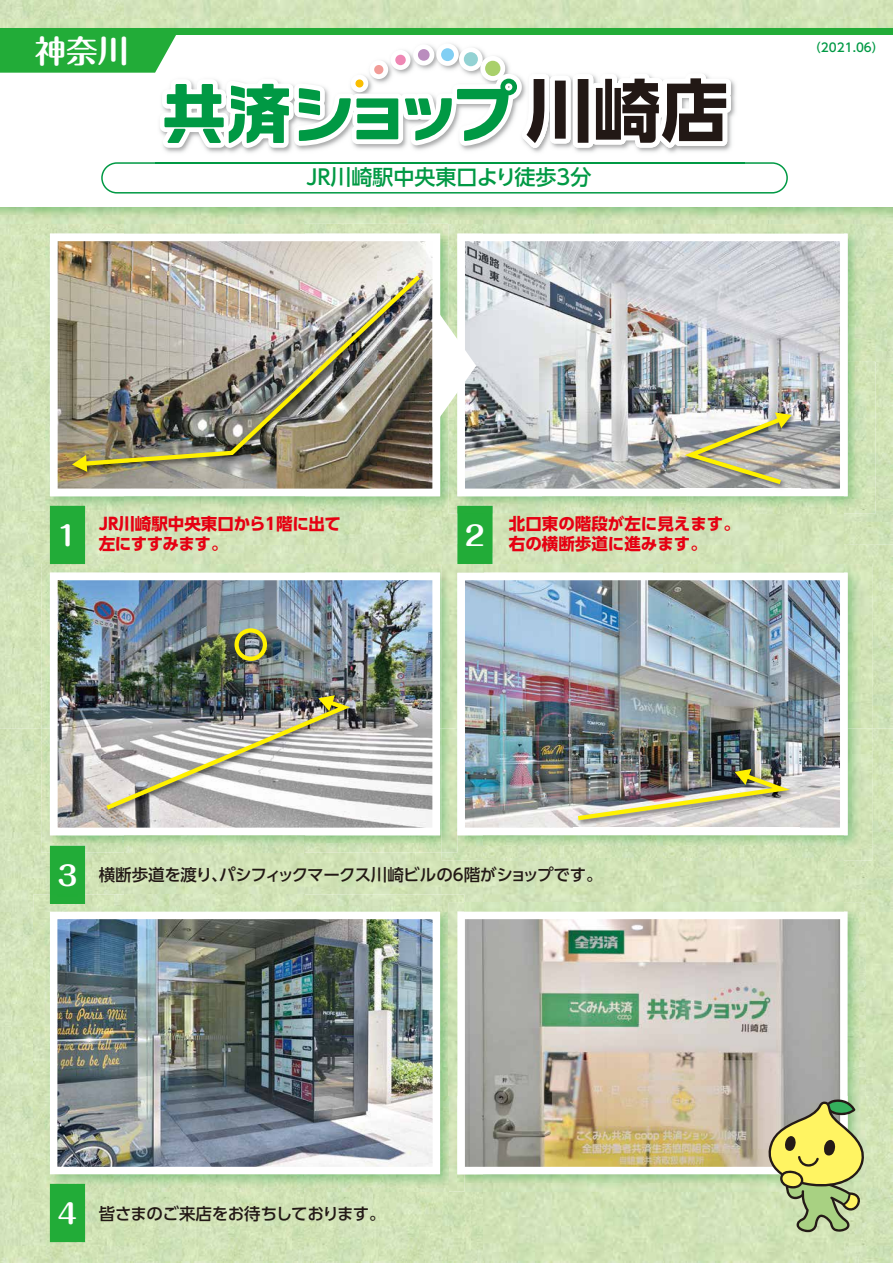
<style>
.page{position:relative;width:893px;height:1263px;background:#fff}
.page>*{position:absolute;margin:0;border:0;box-sizing:border-box;transform-origin:0 0}
.t1{font:700 67.5px "UD Shin Go Pro";color:#221815}
.t2{font:700 31.5px "Maru Fo Pro";color:#fff}
.t3{font:500 21px "UD Shin Go Pro";color:#094}
.t4{font:500 16.5px "UD Shin Go Pro";letter-spacing:-.025em;color:#221815}
.t5{font:700 16.5px/19.8px "UD Shin Go Pro";color:#e60012}
.t6{font:500 12px "UD Shin Go Pro";color:#094}
.s1{font-family:"Maru Fo Pro";font-weight:700;font-size:27px;color:#fff}
</style>
<div class="page">
<img style="left:0;top:1096px;width:124px;height:167px">
<img style="left:124px;top:1191px;width:720px;height:72px">
<img style="left:844px;top:1096px;width:49px;height:167px">
<img style="left:0;top:912px;width:33px;height:184px">
<img style="left:865px;top:912px;width:28px;height:184px">
<img style="left:0;top:224px;width:124px;height:688px">
<img style="left:124px;top:835px;width:180px;height:59px">
<img style="left:304px;top:852px;width:180px;height:51px">
<img style="left:484px;top:860px;width:360px;height:43px">
<img style="left:844px;top:361px;width:49px;height:551px">
<img style="left:493px;top:545px;width:351px;height:19px">
<img style="left:875px;top:224px;width:18px;height:137px">
<img style="left:493px;top:514px;width:49px;height:39px">
<img style="left:0;top:545px;width:457px;height:8px">
<img style="left:124px;top:496px;width:180px;height:49px">
<img style="left:304px;top:427px;width:153px;height:118px">
<img style="left:304px;top:224px;width:145px;height:80px">
<img style="left:50px;top:234px;width:390px;height:262px">
<img style="left:41px;top:564px;width:84px;height:288px">
<img style="left:304px;top:564px;width:153px;height:288px">
<img style="left:50px;top:573px;width:390px;height:262px">
<div style="left:50px;top:506px;width:35px;height:58px;background:#22ac38"></div>
<img style="left:484px;top:496px;width:360px;height:18px">
<img style="left:844px;top:224px;width:31px;height:290px">
<img style="left:484px;top:224px;width:360px;height:10px">
<img style="left:449px;top:224px;width:35px;height:290px">
<div style="left:457px;top:514px;width:36px;height:50px;background:#22ac38"></div>
<img style="left:457px;top:506px;width:36px;height:8px">
<img style="left:457px;top:234px;width:391px;height:262px">
<div style="left:50px;top:846px;width:35px;height:48px;background:#22ac38"></div>
<img style="left:449px;top:1174px;width:318px;height:18px">
<img style="left:848px;top:912px;width:17px;height:184px">
<img style="left:465px;top:912px;width:383px;height:255px">
<svg style="left:767px;top:1098px;width:99px;height:134px;background:#c0c57c"></svg>
<svg style="left:433px;top:304px;width:43px;height:123px"></svg>
<img style="left:33px;top:1096px;width:431px;height:95px">
<img style="left:33px;top:912px;width:424px;height:184px">
<img style="left:33px;top:894px;width:431px;height:18px">
<img style="left:50px;top:894px;width:35px;height:10px">
<img style="left:457px;top:912px;width:7px;height:262px">
<img style="left:59px;top:921px;width:372px;height:244px">
<div style="left:50px;top:912px;width:390px;height:262px;border:8px solid #fff"></div>
<div style="left:50px;top:1184px;width:35px;height:58px;background:#22ac38"></div>
<img style="left:441px;top:835px;width:403px;height:25px">
<img style="left:844px;top:564px;width:28px;height:296px">
<img style="left:441px;top:564px;width:16px;height:164px">
<img style="left:457px;top:573px;width:391px;height:262px">
<svg style="left:664px;top:207px;width:1px;height:14px"></svg>
<img style="left:484px;top:221px;width:391px;height:3px">
<svg style="left:0;top:0;width:788px;height:194px"></svg>
<div style="left:0;top:28px;width:893px;height:6px;background:#22ac38"></div>
<img style="left:67px;top:271px;width:362px;height:210px">
<img style="left:80px;top:271px;width:345px;height:197px">
<svg style="left:72px;top:455px;width:15px;height:17px"></svg>
<img style="left:680px;top:408px;width:120px;height:85px">
<img style="left:678px;top:412px;width:114px;height:75px">
<img style="left:574px;top:764px;width:225px;height:65px">
<img style="left:573px;top:769px;width:226px;height:54px">
<img style="left:102px;top:691px;width:257px;height:127px">
<img style="left:102px;top:695px;width:254px;height:118px">
<div style="left:234px;top:628px;width:33px;height:33px;border:4px solid #fff100;border-radius:50%"></div>
<h2 class="t2" style="left:35px;top:26px;width:96px">神奈川</h2>
<p class="t6" style="left:809px;top:38px;width:76px">（2021.06）</p>
<h1 class="t1" style="left:526px;top:56px;width:204px">川崎店</h1>
<p class="t3" style="left:301px;top:160px;width:292px">ＪＲ川崎駅中央東口より徒歩3分</p>
<p class="t5" style="left:57px;top:514px;width:285px;text-indent:41px">JR川崎駅中央東口から1階に出て<br><sup>1</sup> 左にすすみます。</p>
<p class="t5" style="left:465px;top:514px;width:276px;text-indent:44px">北口東の階段が左に見えます。<br><sup>2</sup> 右の横断歩道に進みます。</p>
<p class="t4" style="left:57px;top:862px;width:546px"><span class="s1">3</span> 横断歩道を渡り、パシフィックマークス川崎ビルの6階がショップです。</p>
<p class="t4" style="left:57px;top:1201px;width:330px"><span class="s1">4</span> 皆さまのご来店をお待ちしております。</p>
</div>
